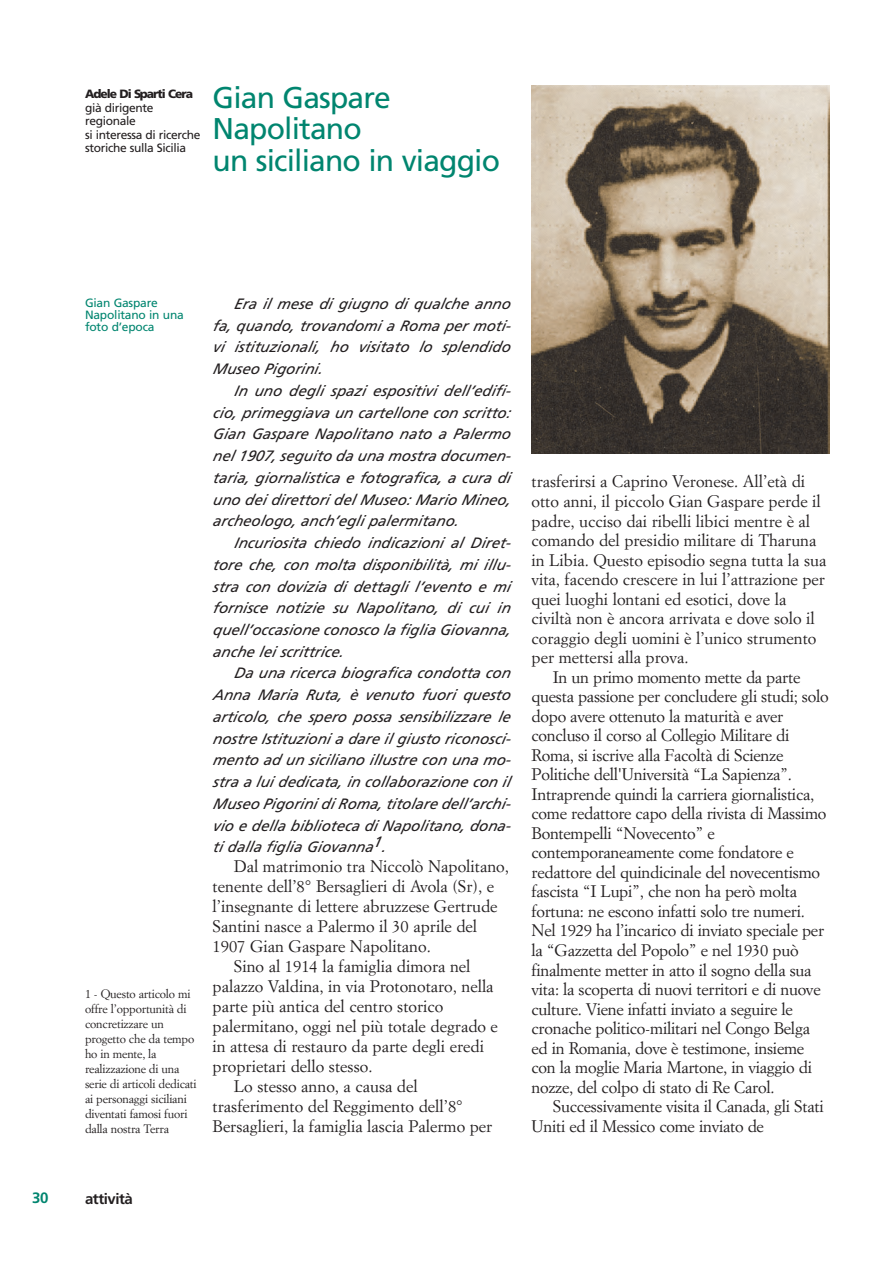
<style>
.page{position:relative;width:893px;height:1263px;background:#fff}
.page>*{position:absolute;margin:0;border:0;box-sizing:border-box;transform-origin:0 0}
.t1{font:30px/31.5px "Frutiger LT Std";letter-spacing:-.03em;color:#00856f}
.t2{font:16.5px "Simoncini Garamond";letter-spacing:-.015em;color:#231f20}
.t3{font:italic 15px/21.8px "Frutiger LT Std";color:#231f20}
.t4{font:700 15px "Frutiger";letter-spacing:-.03em;color:#231f20}
.t5{font:700 15px "Frutiger";color:#00856f}
.t6{font:12px/15px "Simoncini Garamond";letter-spacing:-.015em;color:#231f20}
.t7{font:12px/13.5px "Frutiger LT Std";letter-spacing:-.03em;color:#231f20}
.t8{font:12px/12px "Frutiger LT Std";letter-spacing:-.015em;color:#00856f}
.t9{font:900 12px "Frutiger";letter-spacing:-.085em;color:#231f20}
</style>
<div class="page">
<img style="left:531px;top:85px;width:298px;height:369px">
<p class="t9" style="left:85px;top:89px;width:109px">Adele Di Sparti Cera</p>
<p class="t7" style="left:85px;top:102px;width:117px">già dirigente regionale<br>si interessa di ricerche storiche sulla Sicilia</p>
<h1 class="t1" style="left:213px;top:84px;width:289px">Gian Gaspare<br>Napolitano<br>un siciliano in viaggio</h1>
<p class="t5" style="left:32px;top:1192px;width:18px">30</p>
<p class="t8" style="left:85px;top:298px;width:100px">Gian Gaspare<br>Napolitano in una foto d’epoca</p>
<p class="t6" style="left:85px;top:987px;width:113px">1 - Questo articolo mi offre l’opportunità di concretizzare un progetto che da tempo ho in mente, la realizzazione di una serie di articoli dedicati ai personaggi siciliani diventati famosi fuori dalla nostra Terra</p>
<p class="t3" style="left:213px;top:294px;width:302px;text-align:justify;text-indent:21px">Era il mese di giugno di qualche anno fa, quando, trovandomi a Roma per moti&shy;vi istituzionali, ho visitato lo splendido Museo Pigorini.</p>
<p class="t3" style="left:213px;top:381px;width:302px;text-indent:21px">In uno degli spazi espositivi dell’edifi&shy;cio, p rimeggiava un cartellone con scritto:<br>Gian Gasp are Nap olitano nato a Palermo nel 1907, seguito da una mostra documen&shy;taria, giornalistica e fotografica, a cura di uno dei direttori del Museo: Mario Mineo, archeologo, anch’egli palermitano.</p>
<p class="t3" style="left:213px;top:533px;width:302px;text-indent:21px">Incuriosita chiedo indicazioni al Diret&shy;tore che, con molta disponibilità, mi illu&shy;stra con dovizia di dettagli l’evento e mi fornisce notizie su Nap olitano, di cui in quell ’occasione conosco la figlia Giovanna, anche lei scrittrice.</p>
<p class="t3" style="left:213px;top:663px;width:302px;text-indent:21px">Da una ricerca biografica condotta con Anna Maria Ruta, è venuto fuori questo articolo, che sp ero p ossa sensibilizzare le nostre Istituzioni a dare il giusto riconosci&shy;mento ad un siciliano ilIustre con una mo&shy;stra a lui dedicata, in collaborazione con il Museo Pigorini di Roma, titolare dell’archi&shy;vio e della biblioteca di Napolitano, dona&shy;ti dalla figlia Giovanna1.</p>
<p class="t2" style="left:234px;top:860px;width:277px">Dal matrimonio tra Niccolò Napolitano,</p>
<p class="t2" style="left:213px;top:880px;width:283px">tenente dell’8° Bersaglieri di Avola (Sr), e</p>
<p class="t2" style="left:213px;top:900px;width:286px">l’insegnante di lettere abruzzese Gertrude</p>
<p class="t2" style="left:213px;top:920px;width:266px">Santini nasce a Palermo il 30 aprile del</p>
<p class="t2" style="left:213px;top:939px;width:220px">1907 Gian Gaspare Napolitano.</p>
<p class="t2" style="left:234px;top:959px;width:238px">Sino al 1914 la famiglia dimora nel</p>
<p class="t2" style="left:213px;top:979px;width:282px">palazzo Valdina, in via Protonotaro, nella</p>
<p class="t2" style="left:213px;top:999px;width:232px">parte più antica del centro storico</p>
<p class="t2" style="left:213px;top:1019px;width:287px">palermitano, oggi nel più totale degrado e</p>
<p class="t2" style="left:213px;top:1039px;width:273px">in attesa di restauro da parte degli eredi</p>
<p class="t2" style="left:213px;top:1059px;width:161px">proprietari dello stesso.</p>
<p class="t2" style="left:234px;top:1079px;width:185px">Lo stesso anno, a causa del</p>
<p class="t2" style="left:213px;top:1099px;width:252px">trasferimento del Reggimento dell’8°</p>
<p class="t2" style="left:213px;top:1119px;width:281px">Bersaglieri, la famiglia lascia Palermo per</p>
<p class="t2" style="left:531px;top:475px;width:275px">trasferirsi a Caprino Veronese. All’età di</p>
<p class="t2" style="left:531px;top:494px;width:291px">otto anni, il piccolo Gian Gaspare perde il</p>
<p class="t2" style="left:531px;top:514px;width:280px">padre, ucciso dai ribelli libici mentre è al</p>
<p class="t2" style="left:531px;top:533px;width:286px">comando del presidio militare di Tharuna</p>
<p class="t2" style="left:531px;top:553px;width:296px">in Libia. Questo episodio segna tutta la sua</p>
<p class="t2" style="left:531px;top:572px;width:295px">vita, facendo crescere in lui l’attrazione per</p>
<p class="t2" style="left:531px;top:592px;width:256px">quei luoghi lontani ed esotici, dove la</p>
<p class="t2" style="left:531px;top:611px;width:285px">civiltà non è ancora arrivata e dove solo il</p>
<p class="t2" style="left:531px;top:631px;width:286px">coraggio degli uomini è l’unico strumento</p>
<p class="t2" style="left:531px;top:650px;width:159px">per mettersi alla prova.</p>
<p class="t2" style="left:553px;top:670px;width:249px">In un primo momento mette da parte</p>
<p class="t2" style="left:531px;top:689px;width:299px">questa passione per concludere gli studi; solo</p>
<p class="t2" style="left:531px;top:709px;width:253px">dopo avere ottenuto la maturità e aver</p>
<p class="t2" style="left:531px;top:728px;width:259px">concluso il corso al Collegio Militare di</p>
<p class="t2" style="left:531px;top:748px;width:253px">Roma, si iscrive alla Facoltà di Scienze</p>
<p class="t2" style="left:531px;top:768px;width:262px">Politiche dell'Università “La Sapienza”.</p>
<p class="t2" style="left:531px;top:787px;width:284px">Intraprende quindi la carriera giornalistica,</p>
<p class="t2" style="left:531px;top:807px;width:296px">come redattore capo della rivista di Massimo</p>
<p class="t2" style="left:531px;top:826px;width:185px">Bontempelli “Novecento” e</p>
<p class="t2" style="left:531px;top:846px;width:264px">contemporaneamente come fondatore e</p>
<p class="t2" style="left:531px;top:865px;width:290px">redattore del quindicinale del novecentismo</p>
<p class="t2" style="left:531px;top:885px;width:267px">fascista “I Lupi”, che non ha però molta</p>
<p class="t2" style="left:531px;top:904px;width:275px">fortuna: ne escono infatti solo tre numeri.</p>
<p class="t2" style="left:531px;top:924px;width:294px">Nel 1929 ha l’incarico di inviato speciale per</p>
<p class="t2" style="left:531px;top:943px;width:269px">la “Gazzetta del Popolo” e nel 1930 può</p>
<p class="t2" style="left:531px;top:963px;width:281px">finalmente metter in atto il sogno della sua</p>
<p class="t2" style="left:531px;top:982px;width:291px">vita: la scoperta di nuovi territori e di nuove</p>
<p class="t2" style="left:531px;top:1002px;width:263px">culture. Viene infatti inviato a seguire le</p>
<p class="t2" style="left:531px;top:1021px;width:280px">cronache politico-militari nel Congo Belga</p>
<p class="t2" style="left:531px;top:1041px;width:274px">ed in Romania, dove è testimone, insieme</p>
<p class="t2" style="left:531px;top:1060px;width:282px">con la moglie Maria Martone, in viaggio di</p>
<p class="t2" style="left:531px;top:1080px;width:244px">nozze, del colpo di stato di Re Carol.</p>
<p class="t2" style="left:553px;top:1099px;width:272px">Successivamente visita il Canada, gli Stati</p>
<p class="t2" style="left:531px;top:1119px;width:234px">Uniti ed il Messico come inviato de</p>
<p class="t4" style="left:85px;top:1192px;width:49px">attività</p>
</div>
